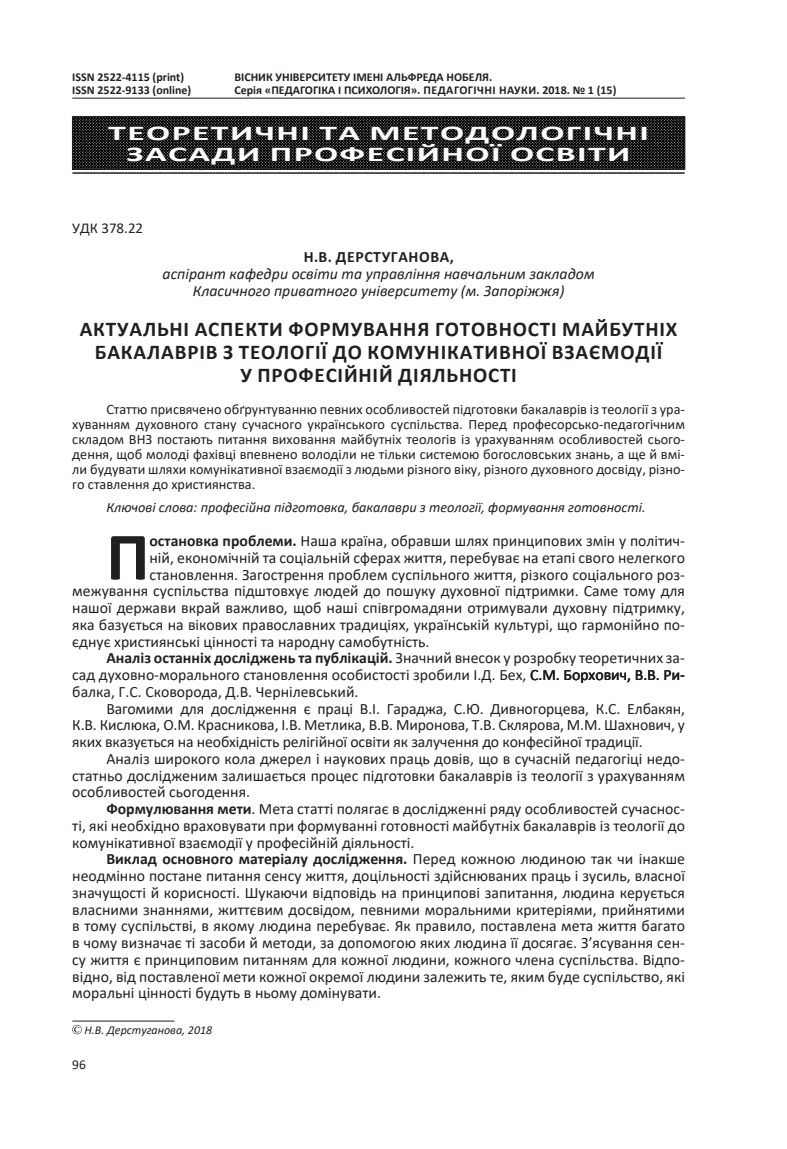
<style>
.page{position:relative;width:787px;height:1149px;background:#fff}
.page>*{position:absolute;margin:0;border:0;box-sizing:border-box;transform-origin:0 0}
.Буквица{font:700 68.55px "Calibri";color:#231f20}
.Название_статьи{font:700 21px/23.2px "Calibri";letter-spacing:.04em;color:#231f20;text-align:center}
.Рубрика{font:700 21px/21px "Calibri";letter-spacing:.04em;color:#fff;text-align:center;scale:1.7 1}
.ОСНОВНОЙ{font:15.75px/16.8px "Calibri";color:#231f20;text-align:justify}
.Буквица-2{font:15.75px "Calibri";color:#231f20}
.место_работ{font:italic 15.75px "Calibri";color:#231f20}
.автор{font:700 15.75px "Calibri";letter-spacing:.04em;color:#231f20}
.УДК{font:15px "Calibri";color:#231f20}
.анотация{font:14.25px/15px "Calibri";color:#231f20;text-align:justify}
.ключ_слова{font:italic 14.25px "Calibri";color:#231f20}
.t1{font:13.5px "Calibri";color:#231f20}
.t2{font:700 12px "Calibri";color:#231f20}
.знак_охрани{font:italic 12px "Calibri";color:#231f20}
.s1{font-weight:700}
</style>
<div class="page">
<hr style="left:72px;top:98px;width:613px;height:1px;background:#231f20">
<img style="left:74px;top:119px;width:609px;height:48px">
<div style="left:72px;top:117px;width:613px;height:52px;border:1px solid #231f20"></div>
<hr style="left:72px;top:172px;width:612px;height:2px;background:#231f20">
<svg style="left:108px;top:119px;width:539px;height:46px;background:#1f1f1f"></svg>
<hr style="left:72px;top:1020px;width:102px;height:1px;background:#231f20">
<svg style="left:72px;top:1024px;width:10px;height:9px"></svg>
<p class="t2" style="left:72px;top:68px;width:113px">ISSN 2522-4115 (print)</p>
<p class="t2" style="left:234px;top:68px;width:259px">ВІСНИК УНІВЕРСИТЕТУ ІМЕНІ АЛЬФРЕДА НОБЕЛЯ.</p>
<p class="t2" style="left:72px;top:81px;width:121px">ISSN 2522-9133 (online)</p>
<p class="t2" style="left:234px;top:81px;width:383px">Серія «ПЕДАГОГІКА І ПСИХОЛОГІЯ». ПЕДАГОГІЧНІ НАУКИ. 2018. № 1 (15)</p>
<p class="Рубрика" style="left:108px;top:122px;width:319px">ТЕОРЕТИЧНІ ТА МЕТОДОЛОГІЧНІ<br>ЗАСАДИ ПРОФЕСІЙНОЇ ОСВІТИ</p>
<p class="УДК" style="left:72px;top:217px;width:72px">УДК 378.22</p>
<p class="автор" style="left:304px;top:245px;width:151px">Н.В. ДЕРСТУГАНОВА,</p>
<p class="место_работ" style="left:163px;top:262px;width:433px">аспірант кафедри освіти та управління навчальним закладом</p>
<p class="место_работ" style="left:193px;top:279px;width:373px">Класичного приватного університету (м. Запоріжжя)</p>
<p class="Название_статьи" style="left:80px;top:316px;width:599px">АКТУАЛЬНІ АСПЕКТИ ФОРМУВАННЯ ГОТОВНОСТІ МАЙБУТНІХ<br>БАКАЛАВРІВ З ТЕОЛОГІЇ ДО КОМУНІКАТИВНОЇ ВЗАЄМОДІЇ<br>У ПРОФЕСІЙНІЙ ДІЯЛЬНОСТІ</p>
<p class="анотация" style="left:72px;top:401px;width:614px;text-indent:34px">Статтю присвячено обґрунтуванню певних особливостей підготовки бакалаврів із теології з ура&shy;хуванням духовного стану сучасного українського суспільства. Перед професорсько-педагогічним складом ВНЗ постають питання виховання майбутніх теологів із урахуванням особливостей сього&shy;дення, щоб молоді фахівці впевнено володіли не тільки системою богословських знань, а ще й вмі&shy;ли будувати шляхи комунікативної взаємодії з людьми різного віку, різного духовного досвіду, різно&shy;го ставлення до християнства.</p>
<p class="ключ_слова" style="left:106px;top:497px;width:541px">Ключові слова: професійна підготовка, бакалаври з теології, формування готовності.</p>
<p class="Буквица" style="left:106px;top:508px;width:45px">П</p>
<p class="Буквица-2" style="left:149px;top:529px;width:537px"><span class="s1">остановка проблеми.</span> Наша країна, обравши шлях принципових змін у політич-</p>
<p class="Буквица-2" style="left:149px;top:546px;width:537px">ній, економічній та соціальній сферах життя, перебуває на етапі свого нелегкого</p>
<p class="Буквица-2" style="left:149px;top:563px;width:537px">становлення. Загострення проблем суспільного життя, різкого соціального роз-</p>
<p class="Буквица-2" style="left:72px;top:580px;width:614px">межування суспільства підштовхує людей до пошуку духовної підтримки. Саме тому для</p>
<p class="Буквица-2" style="left:72px;top:596px;width:614px">нашої держави вкрай важливо, щоб наші співгромадяни отримували духовну підтримку,</p>
<p class="Буквица-2" style="left:72px;top:613px;width:614px">яка базується на вікових православних традиціях, українській культурі, що гармонійно по-</p>
<p class="Буквица-2" style="left:72px;top:630px;width:359px">єднує християнські цінності та народну самобутність.</p>
<p class="ОСНОВНОЙ" style="left:72px;top:649px;width:614px;text-indent:34px"><span class="s1">Аналіз останніх досліджень та публікацій.</span> Значний внесок у розробку теоретичних за&shy;сад духовно-морального становлення особистості зробили І.Д. Бех, С.М. Борхович, В.В. Ри&shy;балка, Г.С. Сковорода, Д.В. Чернілевський.</p>
<p class="ОСНОВНОЙ" style="left:72px;top:699px;width:614px;text-indent:34px">Вагомими для дослідження є праці В.І. Гараджа, С.Ю. Дивногорцева, К.С. Елбакян, К.В. Кислюка, О.М. Красникова, І.В. Метлика, В.В. Миронова, Т.В. Склярова, М.М. Шахнович, у яких вказується на необхідність релігійної освіти як залучення до конфесійної традиції.</p>
<p class="ОСНОВНОЙ" style="left:72px;top:749px;width:614px;text-indent:34px">Аналіз широкого кола джерел і наукових праць довів, що в сучасній педагогіці недо&shy;статньо дослідженим залишається процес підготовки бакалаврів із теології з урахуванням особливостей сьогодення.</p>
<p class="ОСНОВНОЙ" style="left:72px;top:799px;width:614px;text-indent:34px"><span class="s1">Формулювання мети</span>. Мета статті полягає в дослідженні ряду особливостей сучаснос&shy;ті, які необхідно враховувати при формуванні готовності майбутніх бакалаврів із теології до комунікативної взаємодії у професійній діяльності.</p>
<p class="ОСНОВНОЙ" style="left:72px;top:850px;width:614px;text-indent:34px"><span class="s1">Виклад основного матеріалу дослідження.</span> Перед кожною людиною так чи інакше неодмінно постане питання сенсу життя, доцільності здійснюваних праць і зусиль, власної значущості й корисності. Шукаючи відповідь на принципові запитання, людина керується власними знаннями, життєвим досвідом, певними моральними критеріями, прийнятими в тому суспільстві, в якому людина перебуває. Як правило, поставлена мета життя багато в чому визначає ті засоби й методи, за допомогою яких людина її досягає. З’ясування сен&shy;су життя є принциповим питанням для кожної людини, кожного члена суспільства. Відпо&shy;відно, від поставленої мети кожної окремої людини залежить те, яким буде суспільство, які моральні цінності будуть в ньому домінувати.</p>
<p class="знак_охрани" style="left:84px;top:1021px;width:129px">Н.В. Дерстуганова, 2018</p>
<p class="t1" style="left:72px;top:1054px;width:15px">96</p>
</div>
